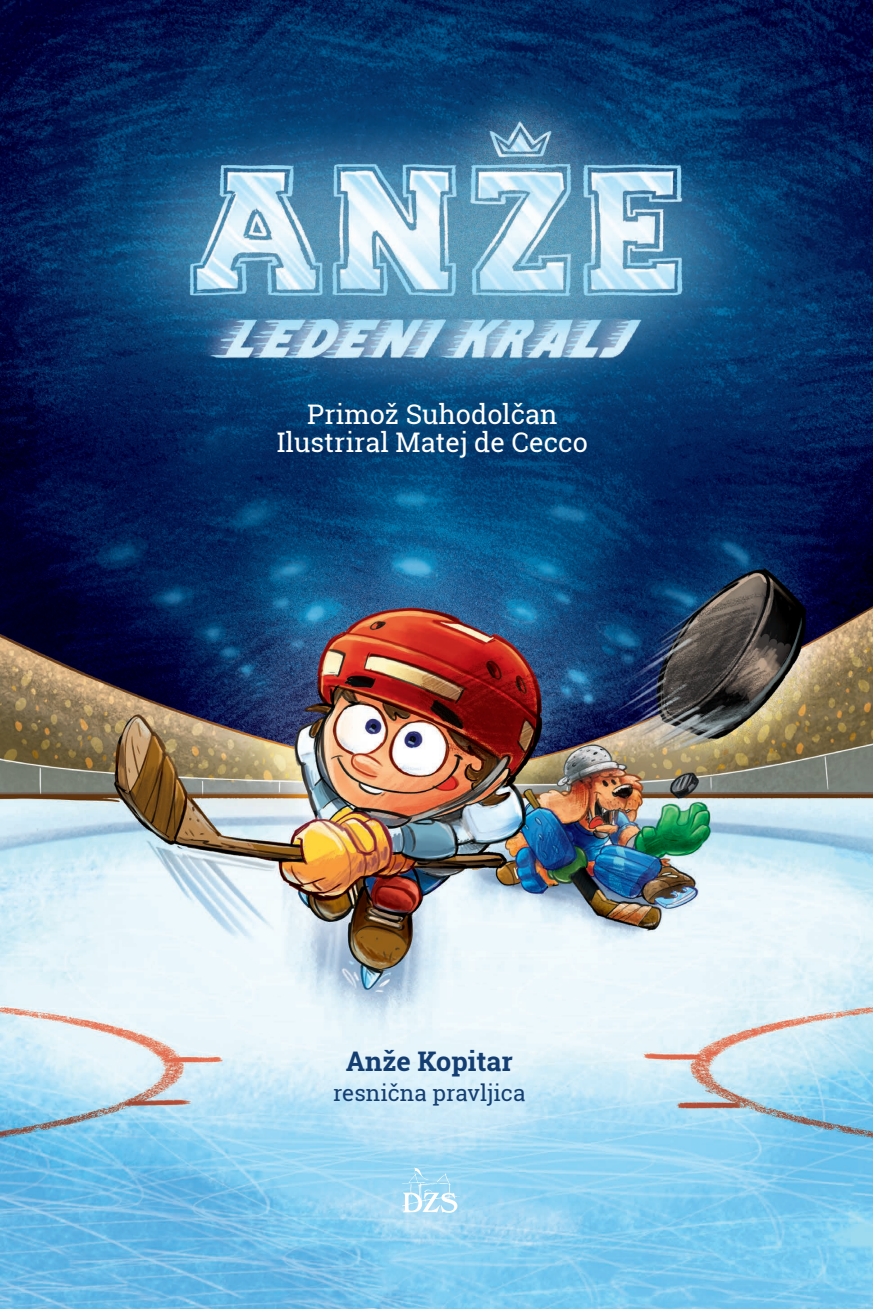
<style>
.page{position:relative;width:873px;height:1309px;background:#fff}
.page>*{position:absolute;margin:0;border:0;box-sizing:border-box;transform-origin:0 0}
.t1{font:27px/28.5px "Roboto Slab";color:#fff;text-align:center}
.t2{font:700 27px "Roboto Slab";color:#143e71}
.t3{font:22.5px "Roboto Slab";color:#143e71}
</style>
<div class="page">
<img style="left:0;top:0;width:872px;height:1309px">
<svg style="left:401px;top:1167px;width:59px;height:46px;background:#b1e0f6"></svg>
<p class="t1" style="left:277px;top:399px;width:312px">Primož Suhodolčan<br>Ilustriral Matej de Cecco</p>
<p class="t2" style="left:346px;top:1042px;width:168px">Anže Kopitar</p>
<p class="t3" style="left:333px;top:1077px;width:194px">resnična pravljica</p>
</div>
